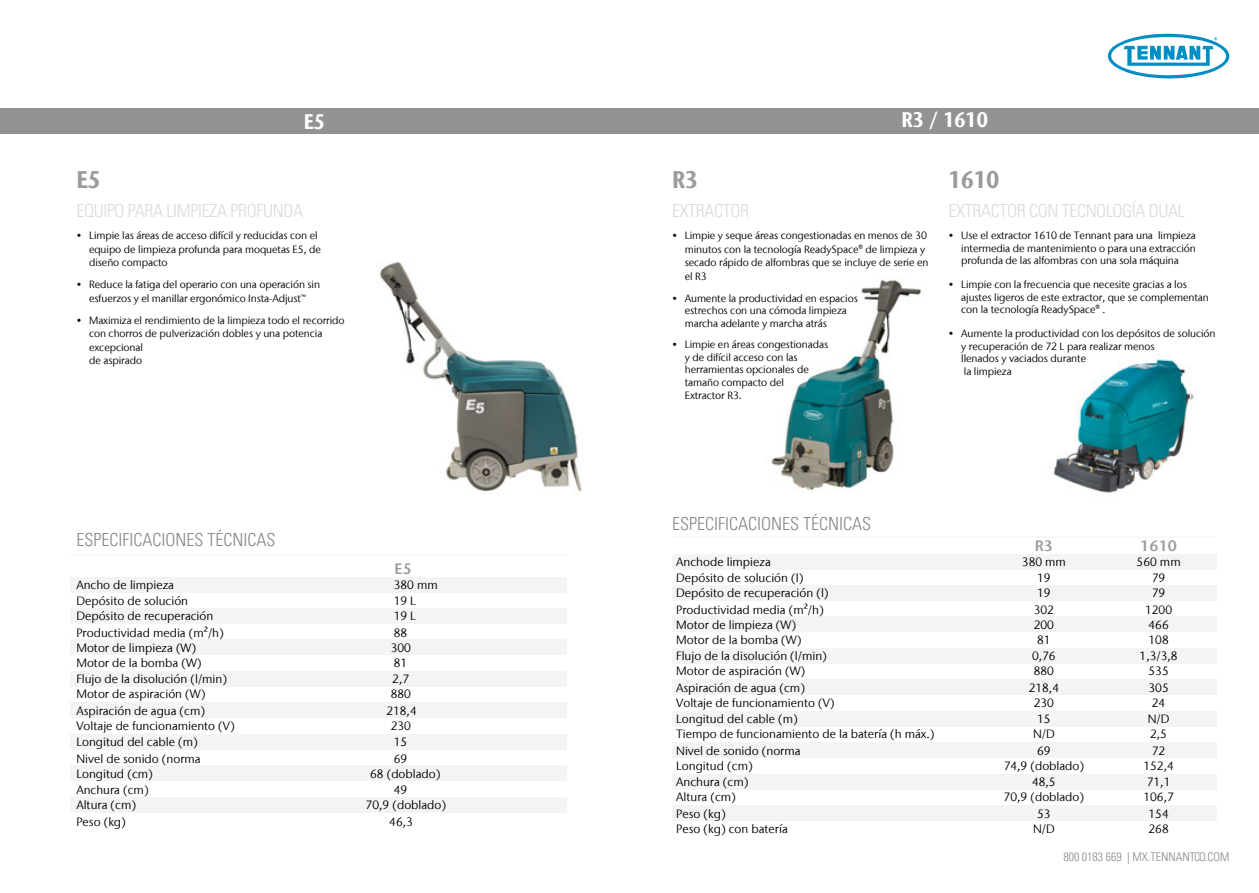
<style>
.page{position:relative;width:1259px;height:893px;background:#fff}
.page>*{position:absolute;margin:0;border:0;box-sizing:border-box;transform-origin:0 0}
.t1{font:700 condensed 24px "Stone Sans IIITC Com";color:#9a9b9a}
.t2{font:700 condensed 21px "Stone Sans IIITC Com";color:#fff}
.t3{font:300 condensed 18px "Univers LT Std";letter-spacing:-.02em;color:#dadada}
.t4{font:300 condensed 18px "Univers LT Std";color:#878787}
.t5{font:600 15px "Stone Sans IIITC Com";color:#9a9b9a}
.t6{font:12px "Stone Sans IIITC Com";color:#000}
.t7{font:300 condensed 12px "Univers LT Std";color:#878787}
.t8{font:10.5px/12.6px "Stone Sans IIITC Com";letter-spacing:-.01em;color:#000}
</style>
<div class="page">
<img style="left:1053px;top:357px;width:141px;height:137px">
<img style="left:771px;top:280px;width:151px;height:211px">
<div style="left:672px;top:805px;width:544px;height:16px;background:#f4f4f4"></div>
<div style="left:672px;top:774px;width:544px;height:16px;background:#f4f4f4"></div>
<div style="left:672px;top:742px;width:544px;height:16px;background:#f4f4f4"></div>
<div style="left:672px;top:711px;width:544px;height:16px;background:#f4f4f4"></div>
<div style="left:672px;top:679px;width:544px;height:16px;background:#f4f4f4"></div>
<div style="left:672px;top:648px;width:544px;height:16px;background:#f4f4f4"></div>
<div style="left:672px;top:617px;width:544px;height:15px;background:#f4f4f4"></div>
<div style="left:672px;top:585px;width:544px;height:16px;background:#f4f4f4"></div>
<div style="left:672px;top:554px;width:544px;height:15px;background:#f4f4f4"></div>
<hr style="left:672px;top:536px;width:544px;height:2px;background:#f6f6f6">
<div style="left:71px;top:702px;width:496px;height:16px;background:#f4f4f4"></div>
<div style="left:71px;top:797px;width:496px;height:16px;background:#f4f4f4"></div>
<div style="left:71px;top:765px;width:496px;height:16px;background:#f4f4f4"></div>
<div style="left:71px;top:734px;width:496px;height:16px;background:#f4f4f4"></div>
<div style="left:71px;top:671px;width:496px;height:16px;background:#f4f4f4"></div>
<div style="left:71px;top:640px;width:496px;height:15px;background:#f4f4f4"></div>
<div style="left:71px;top:608px;width:496px;height:16px;background:#f4f4f4"></div>
<div style="left:71px;top:577px;width:496px;height:15px;background:#f4f4f4"></div>
<img style="left:380px;top:262px;width:202px;height:230px">
<div style="left:0;top:108px;width:1259px;height:26px;background:#919393"></div>
<hr style="left:71px;top:555px;width:496px;height:1px;background:#f6f6f6">
<svg style="left:1107px;top:33px;width:123px;height:46px"></svg>
<h2 class="t2" style="left:304px;top:109px;width:23px">E5</h2>
<h2 class="t2" style="left:901px;top:106px;width:88px">R3 / 1610</h2>
<h2 class="t2" style="left:918px;top:107px;width:88px">R3 / 1610</h2>
<h1 class="t1" style="left:76px;top:164px;width:26px">E5</h1>
<h3 class="t3" style="left:76px;top:200px;width:228px">EQUIPO PARA LIMPIEZA PROFUNDA</h3>
<p class="t8" style="left:89px;top:229px;width:233px;line-height:13.5px;text-indent:-13px">• Limpie las áreas de acceso difícil y reducidas con el equipo de limpieza profunda para moquetas E5, de diseño compacto</p>
<p class="t8" style="left:76px;top:278px;width:245px;line-height:13.5px;text-align:center">• Reduce la fatiga del operario con una operación sin esfuerzos y el manillar ergonómico Insta-Adjust™</p>
<p class="t8" style="left:89px;top:313px;width:257px;line-height:13.5px;text-indent:-13px">• Maximiza el rendimiento de la limpieza todo el recorrido con chorros de pulverización dobles y una potencia excepcional<br>de aspirado</p>
<h3 class="t4" style="left:76px;top:528px;width:200px">ESPECIFICACIONES TÉCNICAS</h3>
<h3 class="t5" style="left:395px;top:559px;width:19px">E5</h3>
<p class="t6" style="left:76px;top:577px;width:99px">Ancho de limpieza</p>
<p class="t6" style="left:394px;top:577px;width:46px">380 mm</p>
<p class="t6" style="left:76px;top:593px;width:113px">Depósito de solución</p>
<p class="t6" style="left:394px;top:593px;width:24px">19 L</p>
<p class="t6" style="left:76px;top:608px;width:138px">Depósito de recuperación</p>
<p class="t6" style="left:394px;top:608px;width:24px">19 L</p>
<p class="t6" style="left:76px;top:625px;width:149px">Productividad media (m²/h)</p>
<p class="t6" style="left:394px;top:625px;width:15px">88</p>
<p class="t6" style="left:76px;top:640px;width:121px">Motor de limpieza (W)</p>
<p class="t6" style="left:391px;top:640px;width:22px">300</p>
<p class="t6" style="left:76px;top:655px;width:127px">Motor de la bomba (W)</p>
<p class="t6" style="left:394px;top:655px;width:15px">81</p>
<p class="t6" style="left:76px;top:671px;width:152px">Flujo de la disolución (l/min)</p>
<p class="t6" style="left:392px;top:671px;width:18px">2,7</p>
<p class="t6" style="left:76px;top:686px;width:130px">Motor de aspiración (W)</p>
<p class="t6" style="left:391px;top:686px;width:22px">880</p>
<p class="t6" style="left:76px;top:703px;width:130px">Aspiración de agua (cm)</p>
<p class="t6" style="left:386px;top:703px;width:32px">218,4</p>
<p class="t6" style="left:76px;top:718px;width:160px">Voltaje de funcionamiento (V)</p>
<p class="t6" style="left:391px;top:718px;width:22px">230</p>
<p class="t6" style="left:76px;top:734px;width:123px">Longitud del cable (m)</p>
<p class="t6" style="left:394px;top:734px;width:15px">15</p>
<p class="t6" style="left:76px;top:751px;width:126px">Nivel de sonido (norma</p>
<p class="t6" style="left:394px;top:751px;width:15px">69</p>
<p class="t6" style="left:76px;top:766px;width:78px">Longitud (cm)</p>
<p class="t6" style="left:370px;top:766px;width:72px">68 (doblado)</p>
<p class="t6" style="left:76px;top:782px;width:74px">Anchura (cm)</p>
<p class="t6" style="left:394px;top:782px;width:15px">49</p>
<p class="t6" style="left:76px;top:797px;width:61px">Altura (cm)</p>
<p class="t6" style="left:366px;top:797px;width:82px">70,9 (doblado)</p>
<p class="t6" style="left:76px;top:814px;width:51px">Peso (kg)</p>
<p class="t6" style="left:389px;top:814px;width:25px">46,3</p>
<h1 class="t1" style="left:672px;top:164px;width:27px">R3</h1>
<h3 class="t3" style="left:672px;top:200px;width:79px">EXTRACTOR</h3>
<p class="t8" style="left:685px;top:229px;width:245px;line-height:13.5px;text-indent:-13px">• Limpie y seque áreas congestionadas en menos de 30 minutos con la tecnología ReadySpace® de limpieza y secado rápido de alfombras que se incluye de serie en el R3</p>
<p class="t8" style="left:685px;top:292px;width:175px;text-indent:-13px">• Aumente la productividad en espacios estrechos con una cómoda limpieza marcha adelante y marcha atrás</p>
<p class="t8" style="left:685px;top:338px;width:145px;text-indent:-13px">• Limpie en áreas congestionadas y de difícil acceso con las herramientas opcionales de tamaño compacto del<br>Extractor R3.</p>
<h1 class="t1" style="left:948px;top:164px;width:52px">1610</h1>
<h3 class="t3" style="left:948px;top:200px;width:238px">EXTRACTOR CON TECNOLOGÍA DUAL</h3>
<p class="t8" style="left:961px;top:229px;width:236px;text-align:justify;text-indent:-13px">• Use el extractor 1610 de Tennant para una limpieza intermedia de mantenimiento o para una extracción profunda de las alfombras con una sola máquina</p>
<p class="t8" style="left:961px;top:278px;width:249px;text-indent:-13px">• Limpie con la frecuencia que necesite gracias a los ajustes ligeros de este extractor, que se complementan con la tecnología ReadySpace® .</p>
<p class="t8" style="left:961px;top:327px;width:256px;text-indent:-13px">• Aumente la productividad con los depósitos de solución y recuperación de 72 L para realizar menos<br>llenados y vaciados durante<br>la limpieza</p>
<h3 class="t4" style="left:672px;top:513px;width:200px">ESPECIFICACIONES TÉCNICAS</h3>
<h3 class="t5" style="left:1034px;top:536px;width:20px">R3</h3>
<h3 class="t5" style="left:1140px;top:536px;width:38px">1610</h3>
<p class="t6" style="left:676px;top:554px;width:96px">Anchode limpieza</p>
<p class="t6" style="left:1022px;top:554px;width:46px">380 mm</p>
<p class="t6" style="left:1136px;top:554px;width:46px">560 mm</p>
<p class="t6" style="left:676px;top:570px;width:129px">Depósito de solución (l)</p>
<p class="t6" style="left:1037px;top:570px;width:15px">19</p>
<p class="t6" style="left:1152px;top:570px;width:15px">79</p>
<p class="t6" style="left:676px;top:585px;width:154px">Depósito de recuperación (l)</p>
<p class="t6" style="left:1037px;top:585px;width:15px">19</p>
<p class="t6" style="left:1152px;top:585px;width:15px">79</p>
<p class="t6" style="left:676px;top:602px;width:149px">Productividad media (m²/h)</p>
<p class="t6" style="left:1033px;top:602px;width:22px">302</p>
<p class="t6" style="left:1145px;top:602px;width:29px">1200</p>
<p class="t6" style="left:676px;top:617px;width:121px">Motor de limpieza (W)</p>
<p class="t6" style="left:1033px;top:617px;width:22px">200</p>
<p class="t6" style="left:1148px;top:617px;width:22px">466</p>
<p class="t6" style="left:676px;top:632px;width:127px">Motor de la bomba (W)</p>
<p class="t6" style="left:1037px;top:632px;width:15px">81</p>
<p class="t6" style="left:1148px;top:632px;width:22px">108</p>
<p class="t6" style="left:676px;top:648px;width:152px">Flujo de la disolución (l/min)</p>
<p class="t6" style="left:1032px;top:648px;width:25px">0,76</p>
<p class="t6" style="left:1139px;top:648px;width:39px">1,3/3,8</p>
<p class="t6" style="left:676px;top:663px;width:130px">Motor de aspiración (W)</p>
<p class="t6" style="left:1033px;top:663px;width:22px">880</p>
<p class="t6" style="left:1148px;top:663px;width:22px">535</p>
<p class="t6" style="left:676px;top:680px;width:130px">Aspiración de agua (cm)</p>
<p class="t6" style="left:1028px;top:680px;width:32px">218,4</p>
<p class="t6" style="left:1148px;top:680px;width:22px">305</p>
<p class="t6" style="left:676px;top:695px;width:160px">Voltaje de funcionamiento (V)</p>
<p class="t6" style="left:1033px;top:695px;width:22px">230</p>
<p class="t6" style="left:1152px;top:695px;width:15px">24</p>
<p class="t6" style="left:676px;top:711px;width:123px">Longitud del cable (m)</p>
<p class="t6" style="left:1037px;top:711px;width:15px">15</p>
<p class="t6" style="left:1147px;top:711px;width:23px">N/D</p>
<p class="t6" style="left:676px;top:726px;width:260px">Tiempo de funcionamiento de la batería (h máx.)</p>
<p class="t6" style="left:1033px;top:726px;width:23px">N/D</p>
<p class="t6" style="left:1150px;top:726px;width:18px">2,5</p>
<p class="t6" style="left:676px;top:743px;width:126px">Nivel de sonido (norma</p>
<p class="t6" style="left:1037px;top:743px;width:15px">69</p>
<p class="t6" style="left:1152px;top:743px;width:15px">72</p>
<p class="t6" style="left:676px;top:758px;width:78px">Longitud (cm)</p>
<p class="t6" style="left:1003px;top:758px;width:82px">74,9 (doblado)</p>
<p class="t6" style="left:1143px;top:758px;width:32px">152,4</p>
<p class="t6" style="left:676px;top:774px;width:74px">Anchura (cm)</p>
<p class="t6" style="left:1032px;top:774px;width:25px">48,5</p>
<p class="t6" style="left:1146px;top:774px;width:25px">71,1</p>
<p class="t6" style="left:676px;top:789px;width:61px">Altura (cm)</p>
<p class="t6" style="left:1003px;top:789px;width:82px">70,9 (doblado)</p>
<p class="t6" style="left:1143px;top:789px;width:32px">106,7</p>
<p class="t6" style="left:676px;top:806px;width:51px">Peso (kg)</p>
<p class="t6" style="left:1037px;top:806px;width:15px">53</p>
<p class="t6" style="left:1148px;top:806px;width:22px">154</p>
<p class="t6" style="left:676px;top:821px;width:113px">Peso (kg) con batería</p>
<p class="t6" style="left:1033px;top:821px;width:23px">N/D</p>
<p class="t6" style="left:1148px;top:821px;width:22px">268</p>
<p class="t7" style="left:1063px;top:849px;width:168px">800 0183 669 | MX.TENNANTCO.COM</p>
</div>
